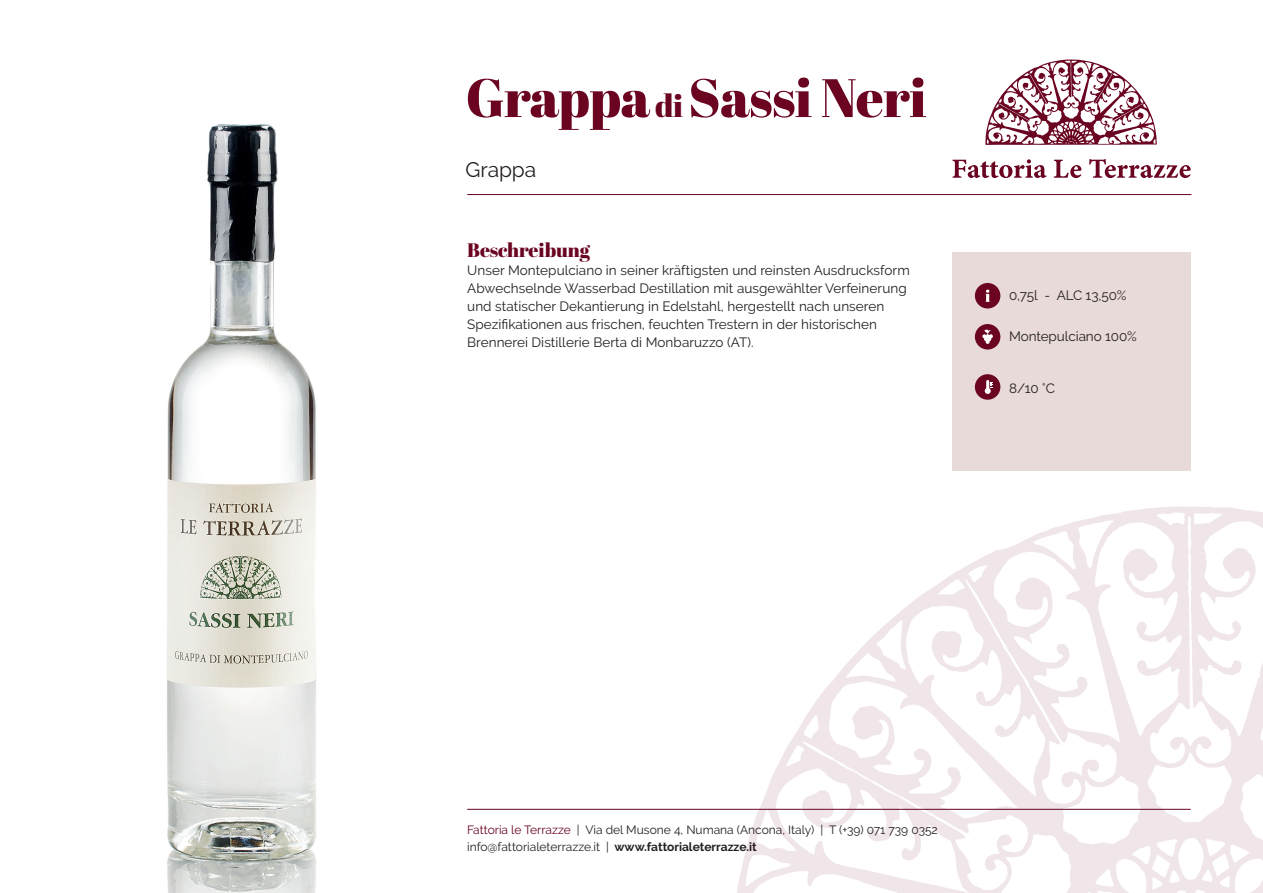
<style>
.page{position:relative;width:1263px;height:893px;background:#fff}
.page>*{position:absolute;margin:0;border:0;box-sizing:border-box;transform-origin:0 0}
.t1{font:54px "Abril Fatface";letter-spacing:-.01em;color:#6a0420}
.t2{font:21px "Raleway";letter-spacing:-.005em;color:#231f20}
.t3{font:19.5px "Abril Fatface";letter-spacing:-.005em;color:#6a0420}
.t4{font:13.5px/18px "Raleway";letter-spacing:.005em;color:#231f20}
.t5{font:12px/16.5px "Raleway";color:#231f20}
.s1{font-size:31.5px}
.s2{color:#6a0420}
.s3{font-weight:700}
</style>
<div class="page">
<hr style="left:467px;top:194px;width:724px;height:1px;background:#6a0420">
<hr style="left:467px;top:809px;width:724px;height:1px;background:#6a0420">
<div style="left:952px;top:253px;width:239px;height:218px;background:#e8dad8"></div>
<svg style="left:985px;top:60px;width:172px;height:85px"></svg>
<svg style="left:952px;top:159px;width:94px;height:19px"></svg>
<svg style="left:1054px;top:160px;width:27px;height:18px"></svg>
<svg style="left:1089px;top:159px;width:102px;height:19px"></svg>
<div style="left:975px;top:283px;width:25px;height:25px;background:#6a0420;border-radius:50%"></div>
<svg style="left:985px;top:290px;width:5px;height:12px"></svg>
<div style="left:975px;top:374px;width:25px;height:26px;background:#6a0420;border-radius:50%"></div>
<svg style="left:985px;top:380px;width:8px;height:14px"></svg>
<div style="left:975px;top:324px;width:25px;height:26px;background:#6a0420;border-radius:50%"></div>
<svg style="left:982px;top:329px;width:11px;height:15px"></svg>
<svg style="left:732px;top:506px;width:531px;height:387px"></svg>
<img style="left:167px;top:124px;width:150px;height:769px">
<h1 class="t1" style="left:466px;top:60px;width:462px">Grappa <span class="s1">di</span> Sassi Neri</h1>
<h2 class="t2" style="left:466px;top:157px;width:72px">Grappa</h2>
<h3 class="t3" style="left:467px;top:236px;width:124px">Beschreibung</h3>
<p class="t4" style="left:467px;top:261px;width:444px">Unser Montepulciano in seiner kräftigsten und reinsten Ausdrucksform Abwechselnde Wasserbad Destillation mit ausgewählter Verfeinerung und statischer Dekantierung in Edelstahl, hergestellt nach unseren Spezifikationen aus frischen, feuchten Trestern in der historischen Brennerei Distillerie Berta di Monbaruzzo (AT).</p>
<p class="t4" style="left:1009px;top:286px;width:119px">0,75l - ALC 13,50%</p>
<p class="t4" style="left:1009px;top:327px;width:129px">Montepulciano 100%</p>
<p class="t4" style="left:1009px;top:379px;width:47px">8/10 °C</p>
<p class="t5" style="left:467px;top:822px;width:472px"><span class="s2">Fattoria le Terrazze</span> | Via del Musone 4, Numana (Ancona, Italy) | T (+39) 071 739 0352 info@fattorialeterrazze.it | <span class="s3">www.fattorialeterrazze.it</span></p>
</div>
